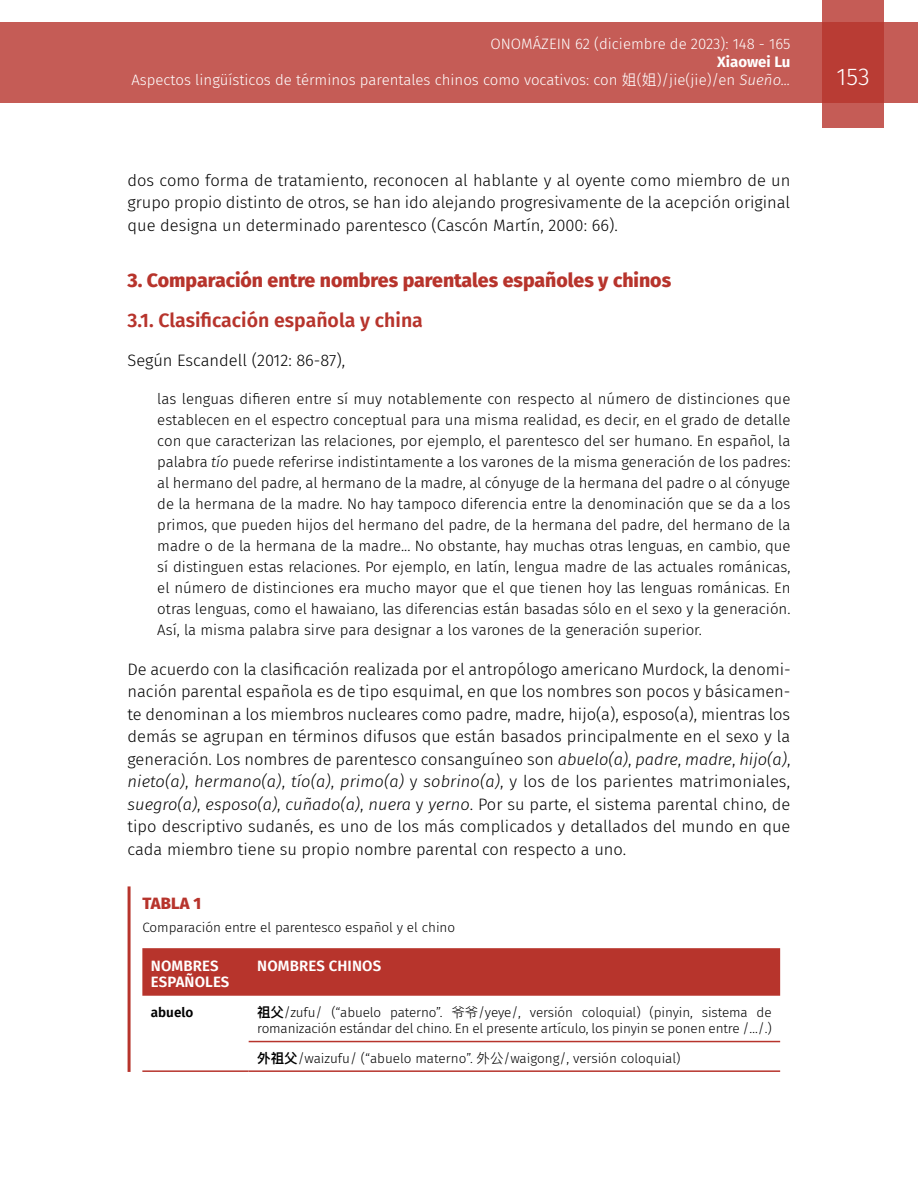
<style>
.page{position:relative;width:918px;height:1188px;background:#fff}
.page>*{position:absolute;margin:0;border:0;box-sizing:border-box;transform-origin:0 0}
.t1{font:300 24px "Fira Sans";color:#fff}
.t2{font:800 19.5px "Fira Sans";color:#b7342c}
.t3{font:600 19.5px "Fira Sans";color:#b7342c}
.t4{font:300 16.5px/22.5px "Fira Sans";color:#000;text-align:justify}
.t5{font:800 16.5px "Fira Sans";letter-spacing:.01em;color:#b7342c}
.t6{font:300 15px/21px "Fira Sans";color:#000;text-align:justify}
.t7{font:300 15px/18px "Fira Sans";color:#fff;text-align:right}
.t8{font:600 15px/16.5px "Fira Sans";letter-spacing:.01em;color:#fff}
.t9{font:300 13.5px/16.2px "Fira Sans";letter-spacing:-.01em;color:#000}
.t10{font:600 13.5px "Fira Sans";color:#000}
.s1{font-weight:700}
.s2{font-family:"Ping Fang HK"}
.s3{font-style:italic}
.s4{font-family:"Ping Fang HK";font-weight:600}
</style>
<div class="page">
<div style="left:0;top:23px;width:918px;height:80px;background:#c55c56"></div>
<svg style="left:822px;top:0;width:62px;height:128px;background:#bd4740"></svg>
<hr style="left:128px;top:886px;width:3px;height:186px;background:#b7342c">
<div style="left:142px;top:948px;width:638px;height:48px;background:#b7342c"></div>
<hr style="left:249px;top:1041px;width:531px;height:1px;background:#b7342c">
<hr style="left:142px;top:1070px;width:107px;height:2px;background:#b7342c">
<hr style="left:249px;top:1070px;width:531px;height:2px;background:#b7342c">
<p class="t7" style="left:491px;top:35px;width:301px">ONOMÁZEIN 62 (diciembre de 2023): 148 - 165</p>
<p class="t7" style="left:131px;top:53px;width:661px"><span class="s1">Xiaowei Lu<br></span>Aspectos lingüísticos de términos parentales chinos como vocativos: con <span class="s2">姐</span>(<span class="s2">姐</span>)/jie(jie)/en <span class="s3">Sueño...</span></p>
<p class="t4" style="left:128px;top:168px;width:664px">dos como forma de tratamiento, reconocen al hablante y al oyente como miembro de un grupo propio distinto de otros, se han ido alejando progresivamente de la acepción original que designa un determinado parentesco (Cascón Martín, 2000: 66).</p>
<h2 class="t2" style="left:128px;top:263px;width:545px">3. Comparación entre nombres parentales españoles y chinos</h2>
<h2 class="t3" style="left:128px;top:304px;width:297px">3.1. Clasificación española y china</h2>
<p class="t4" style="left:128px;top:349px;width:219px">Según Escandell (2012: 86-87),</p>
<p class="t6" style="left:157px;top:388px;width:635px">las lenguas difieren entre sí muy notablemente con respecto al número de distinciones que establecen en el espectro conceptual para una misma realidad, es decir, en el grado de detalle con que caracterizan las relaciones, por ejemplo, el parentesco del ser humano. En español, la palabra <span class="s3">tío</span> puede referirse indistintamente a los varones de la misma generación de los padres: al hermano del padre, al hermano de la madre, al cónyuge de la hermana del padre o al cónyuge de la hermana de la madre. No hay tampoco diferencia entre la denominación que se da a los primos, que pueden hijos del hermano del padre, de la hermana del padre, del hermano de la madre o de la hermana de la madre... No obstante, hay muchas otras lenguas, en cambio, que sí distinguen estas relaciones. Por ejemplo, en latín, lengua madre de las actuales románicas, el número de distinciones era mucho mayor que el que tienen hoy las lenguas románicas. En otras lenguas, como el hawaiano, las diferencias están basadas sólo en el sexo y la generación.<br>Así, la misma palabra sirve para designar a los varones de la generación superior.</p>
<p class="t4" style="left:128px;top:657px;width:665px">De acuerdo con la clasificación realizada por el antropólogo americano Murdock, la denomi&shy;nación parental española es de tipo esquimal, en que los nombres son pocos y básicamen&shy;te denominan a los miembros nucleares como padre, madre, hijo(a), esposo(a), mientras los demás se agrupan en términos difusos que están basados principalmente en el sexo y la generación. Los nombres de parentesco consanguíneo son <span class="s3">abuelo(a)</span>, <span class="s3">padre</span>, <span class="s3">madre</span>, <span class="s3">hijo(a)</span>, <span class="s3">nieto(a)</span>, <span class="s3">hermano(a)</span>, <span class="s3">tío(a)</span>, <span class="s3">primo(a)</span> y <span class="s3">sobrino(a)</span>, y los de los parientes matrimoniales, <span class="s3">suegro(a)</span>, <span class="s3">esposo(a)</span>, <span class="s3">cuñado(a)</span>, <span class="s3">nuera</span> y <span class="s3">yerno</span>. Por su parte, el sistema parental chino, de tipo descriptivo sudanés, es uno de los más complicados y detallados del mundo en que cada miembro tiene su propio nombre parental con respecto a uno.</p>
<p class="t5" style="left:142px;top:889px;width:60px">TABLA 1</p>
<p class="t9" style="left:142px;top:919px;width:314px">Comparación entre el parentesco español y el chino</p>
<p class="t8" style="left:151px;top:956px;width:80px">NOMBRES<br>ESPAÑOLES</p>
<p class="t8" style="left:257px;top:956px;width:126px">NOMBRES CHINOS</p>
<p class="t10" style="left:151px;top:1001px;width:44px">abuelo</p>
<p class="t9" style="left:257px;top:1004px;width:516px"><span class="s4">祖父</span>/zufu/ (“abuelo paterno”. <span class="s2">爷爷</span>/yeye/, versión coloquial) (pinyin, sistema de romanización estándar del chino. En el presente artículo, los pinyin se ponen entre /…/.)</p>
<p class="t9" style="left:257px;top:1050px;width:425px"><span class="s4">外祖父</span>/waizufu/ (“abuelo materno”. <span class="s2">外公</span>/waigong/, versión coloquial)</p>
<h1 class="t1" style="left:837px;top:60px;width:35px">153</h1>
</div>
